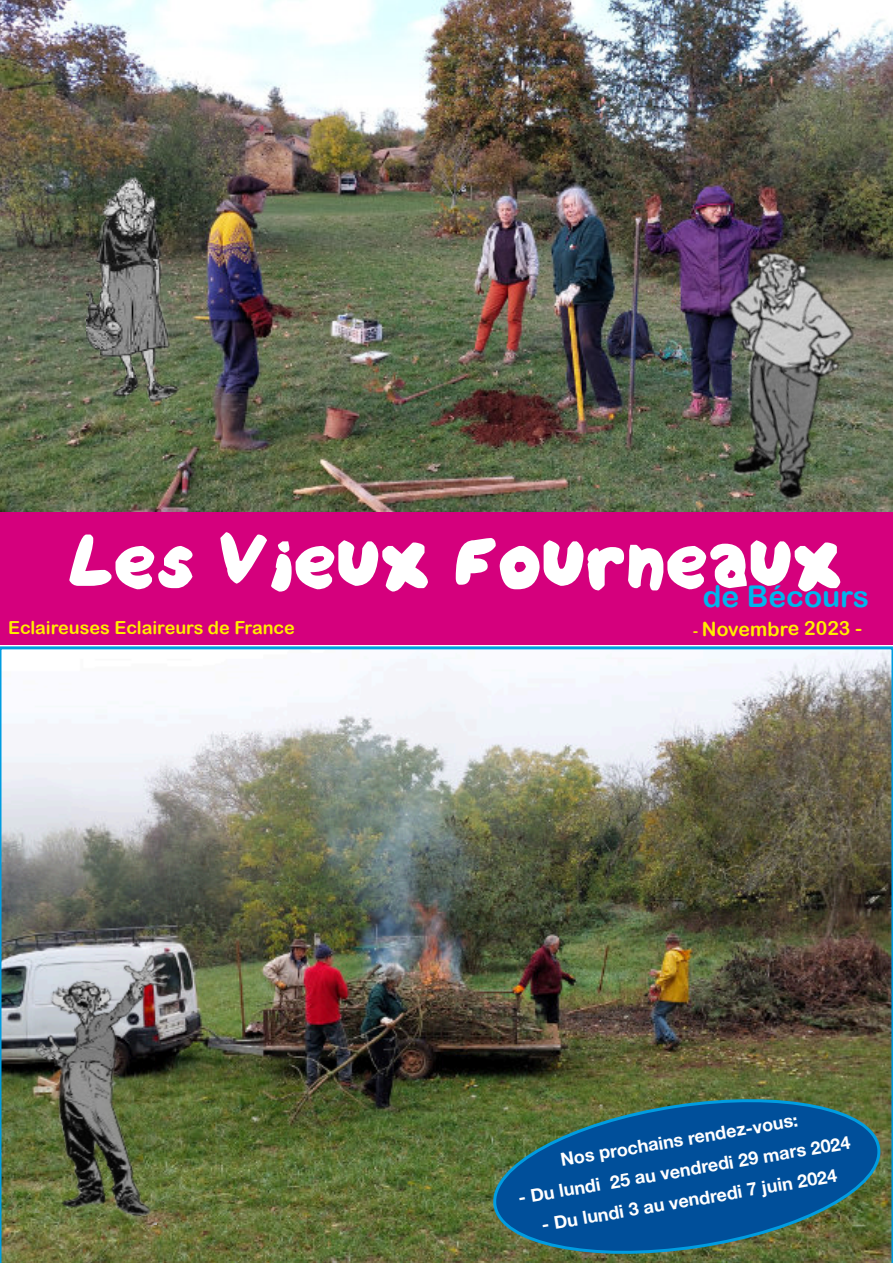
<style>
.page{position:relative;width:893px;height:1263px;background:#fff}
.page>*{position:absolute;margin:0;border:0;box-sizing:border-box;transform-origin:0 0}
.t1{font:58.5px "Amareleta";color:#fff}
.t2{font:30px "Arial Rounded MT Bold";color:#00b5ed}
.t3{font:19.5px "Arial Rounded MT Bold";letter-spacing:-.005em;color:#ffed00}
.t4{font:700 18px "Helvetica Neue";color:#fff}
.t5{font:18px "Arial Rounded MT Bold";color:#ffed00}
.s1{font-size:15px}
</style>
<div class="page">
<img style="left:0;top:0;width:893px;height:512px">
<img style="left:0;top:646px;width:893px;height:617px">
<div style="left:0;top:512px;width:893px;height:133px;background:#d5007d"></div>
<img style="left:11px;top:937px;width:173px;height:287px">
<svg style="left:486px;top:1090px;width:402px;height:173px;background:#225b78"></svg>
<img style="left:87px;top:177px;width:94px;height:228px">
<img style="left:689px;top:235px;width:195px;height:277px">
<h1 class="t1" style="left:68px;top:541px;width:776px">Les Vieux Fourneaux</h1>
<h2 class="t2" style="left:703px;top:585px;width:168px">de Bécours</h2>
<p class="t5" style="left:8px;top:621px;width:288px">Eclaireuses Eclaireurs de France</p>
<p class="t3" style="left:693px;top:621px;width:170px"><span class="s1">-</span> Novembre 2023 -</p>
<p class="t4" style="left:559px;top:1149px;width:242px;rotate:-10deg">Nos prochains rendez-vous:</p>
<p class="t4" style="left:517px;top:1188px;width:338px;rotate:-10deg">- Du lundi 25 au vendredi 29 mars 2024</p>
<p class="t4" style="left:540px;top:1215px;width:301px;rotate:-10deg">- Du lundi 3 au vendredi 7 juin 2024</p>
</div>
